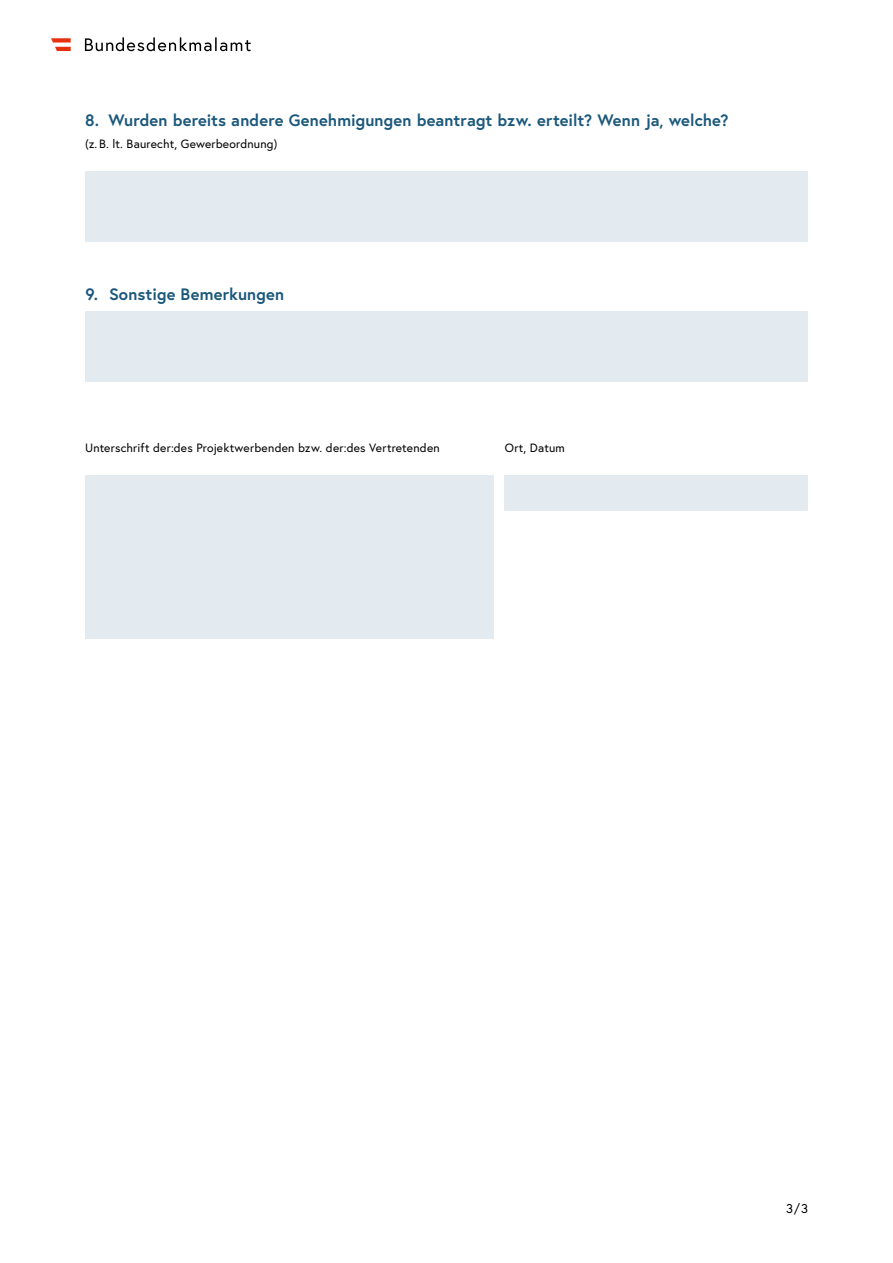
<style>
.page{position:relative;width:893px;height:1263px;background:#fff}
.page>*{position:absolute;margin:0;border:0;box-sizing:border-box;transform-origin:0 0}
.ol_nummerierte_Liste_als_h2{font:700 16.5px "Europa Austria";letter-spacing:.01em;color:#1b587c}
.t1{font:12.75px "Europa Austria";color:#000}
.p_small{font:12px "Europa Austria";letter-spacing:.015em;color:#000}
</style>
<div class="page">
<svg style="left:85px;top:37px;width:166px;height:14px"></svg>
<svg style="left:51px;top:38px;width:20px;height:13px"></svg>
<div style="left:85px;top:475px;width:408px;height:164px;background:#e4ebf0"></div>
<div style="left:505px;top:475px;width:303px;height:35px;background:#e4ebf0"></div>
<div style="left:85px;top:171px;width:723px;height:70px;background:#e4ebf0"></div>
<div style="left:85px;top:311px;width:723px;height:71px;background:#e4ebf0"></div>
<h2 class="ol_nummerierte_Liste_als_h2" style="left:85px;top:109px;width:645px">8. Wurden bereits andere Genehmigungen beantragt bzw. erteilt? Wenn ja, welche?</h2>
<p class="p_small" style="left:85px;top:136px;width:194px">(z. B. lt. Baurecht, Gewerbeordnung)</p>
<h2 class="ol_nummerierte_Liste_als_h2" style="left:86px;top:283px;width:200px">9. Sonstige Bemerkungen</h2>
<p class="p_small" style="left:85px;top:440px;width:356px">Unterschrift der:des Projektwerbenden bzw. der:des Vertretenden</p>
<p class="p_small" style="left:505px;top:440px;width:62px">Ort, Datum</p>
<p class="t1" style="left:786px;top:1200px;width:23px">3/3</p>
</div>
